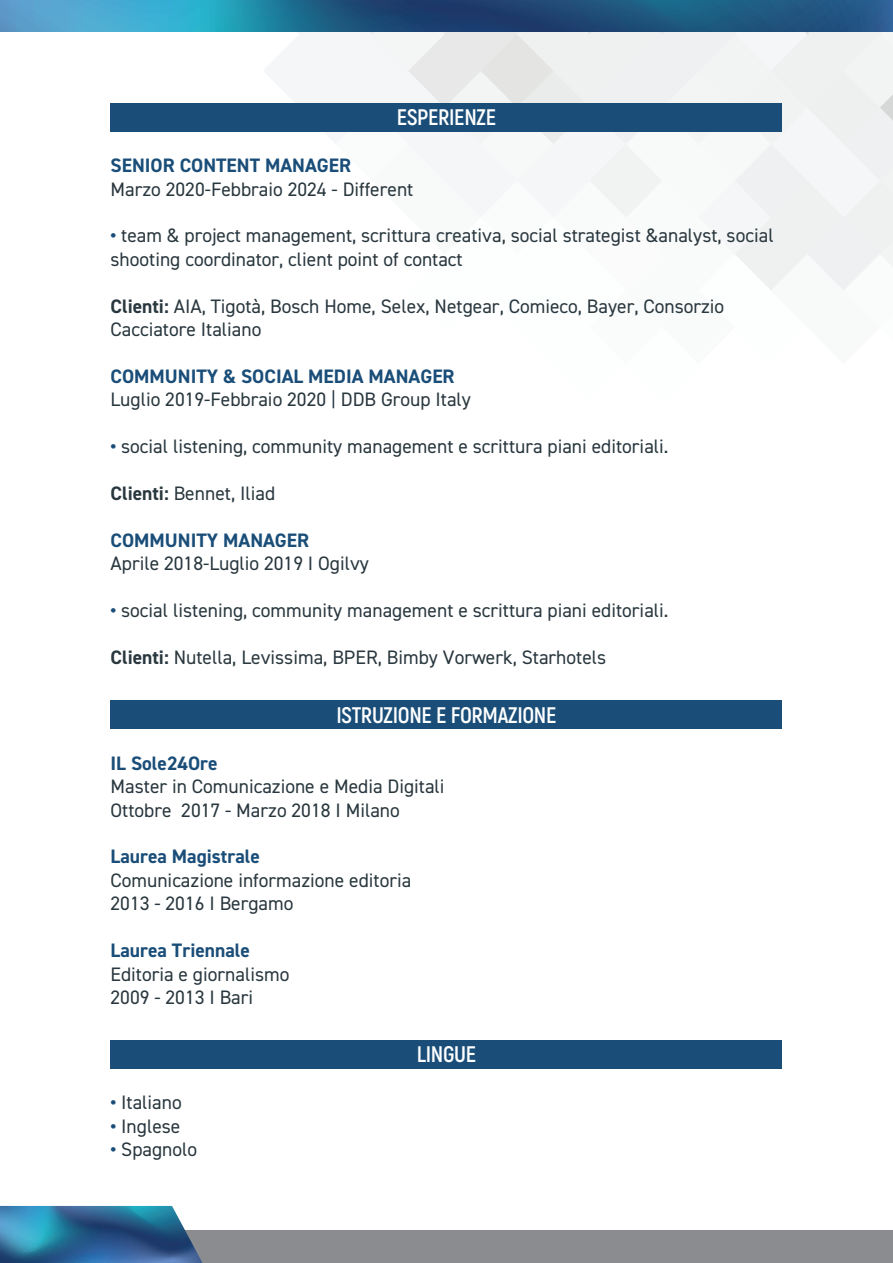
<style>
.page{position:relative;width:893px;height:1263px;background:#fff}
.page>*{position:absolute;margin:0;border:0;box-sizing:border-box;transform-origin:0 0}
.t1{font:700 22.5px "Akrobat";letter-spacing:-.015em;color:#fff}
.t2{font:19.5px/23.4px "DIN2014";color:#29373e}
.t3{font:700 19.5px "DIN2014";color:#1a4e79}
.s1{font-weight:700;color:#1a4e79}
.s2{font-weight:700}
</style>
<div class="page">
<svg style="left:263px;top:31px;width:630px;height:260px"></svg>
<div style="left:0;top:1231px;width:893px;height:32px;background:#8a8c8f"></div>
<svg style="left:0;top:0;width:893px;height:31px"></svg>
<svg style="left:0;top:1206px;width:203px;height:57px"></svg>
<div style="left:111px;top:103px;width:671px;height:28px;background:#1a4e79"></div>
<div style="left:111px;top:701px;width:671px;height:28px;background:#1a4e79"></div>
<div style="left:111px;top:1040px;width:671px;height:29px;background:#1a4e79"></div>
<p class="t1" style="left:397px;top:103px;width:101px">ESPERIENZE</p>
<p class="t3" style="left:111px;top:152px;width:242px">SENIOR CONTENT MANAGER</p>
<p class="t2" style="left:111px;top:177px;width:304px">Marzo 2020-Febbraio 2024 - Different</p>
<p class="t2" style="left:111px;top:224px;width:665px"><span class="s1">•</span> team &amp; project management, scrittura creativa, social strategist &amp;analyst, social shooting coordinator, client point of contact</p>
<p class="t2" style="left:111px;top:294px;width:615px"><span class="s2">Clienti:</span> AIA, Tigotà, Bosch Home, Selex, Netgear, Comieco, Bayer, Consorzio<br>Cacciatore Italiano</p>
<p class="t3" style="left:111px;top:363px;width:346px">COMMUNITY &amp; SOCIAL MEDIA MANAGER</p>
<p class="t2" style="left:111px;top:387px;width:362px">Luglio 2019-Febbraio 2020 | DDB Group Italy</p>
<p class="t2" style="left:111px;top:434px;width:559px"><span class="s1">•</span> social listening, community management e scrittura piani editoriali.</p>
<p class="t2" style="left:111px;top:481px;width:166px"><span class="s2">Clienti:</span> Bennet, Iliad</p>
<p class="t3" style="left:111px;top:527px;width:200px">COMMUNITY MANAGER</p>
<p class="t2" style="left:111px;top:551px;width:260px">Aprile 2018-Luglio 2019 I Ogilvy</p>
<p class="t2" style="left:111px;top:598px;width:559px"><span class="s1">•</span> social listening, community management e scrittura piani editoriali.</p>
<p class="t2" style="left:111px;top:645px;width:497px"><span class="s2">Clienti:</span> Nutella, Levissima, BPER, Bimby Vorwerk, Starhotels</p>
<p class="t1" style="left:336px;top:701px;width:222px">ISTRUZIONE E FORMAZIONE</p>
<p class="t3" style="left:111px;top:750px;width:109px">IL Sole24Ore</p>
<p class="t2" style="left:111px;top:774px;width:336px">Master in Comunicazione e Media Digitali<br>Ottobre 2017 - Marzo 2018 I Milano</p>
<p class="t3" style="left:111px;top:844px;width:151px">Laurea Magistrale</p>
<p class="t2" style="left:111px;top:868px;width:302px">Comunicazione informazione editoria<br>2013 - 2016 I Bergamo</p>
<p class="t3" style="left:111px;top:937px;width:141px">Laurea Triennale</p>
<p class="t2" style="left:111px;top:962px;width:180px">Editoria e giornalismo<br>2009 - 2013 I Bari</p>
<p class="t2" style="left:111px;top:1091px;width:73px"><span class="s1">•</span> Italiano</p>
<p class="t2" style="left:111px;top:1114px;width:71px"><span class="s1">•</span> Inglese</p>
<p class="t2" style="left:111px;top:1137px;width:88px"><span class="s1">•</span> Spagnolo</p>
<p class="t1" style="left:417px;top:1040px;width:61px">LINGUE</p>
</div>
